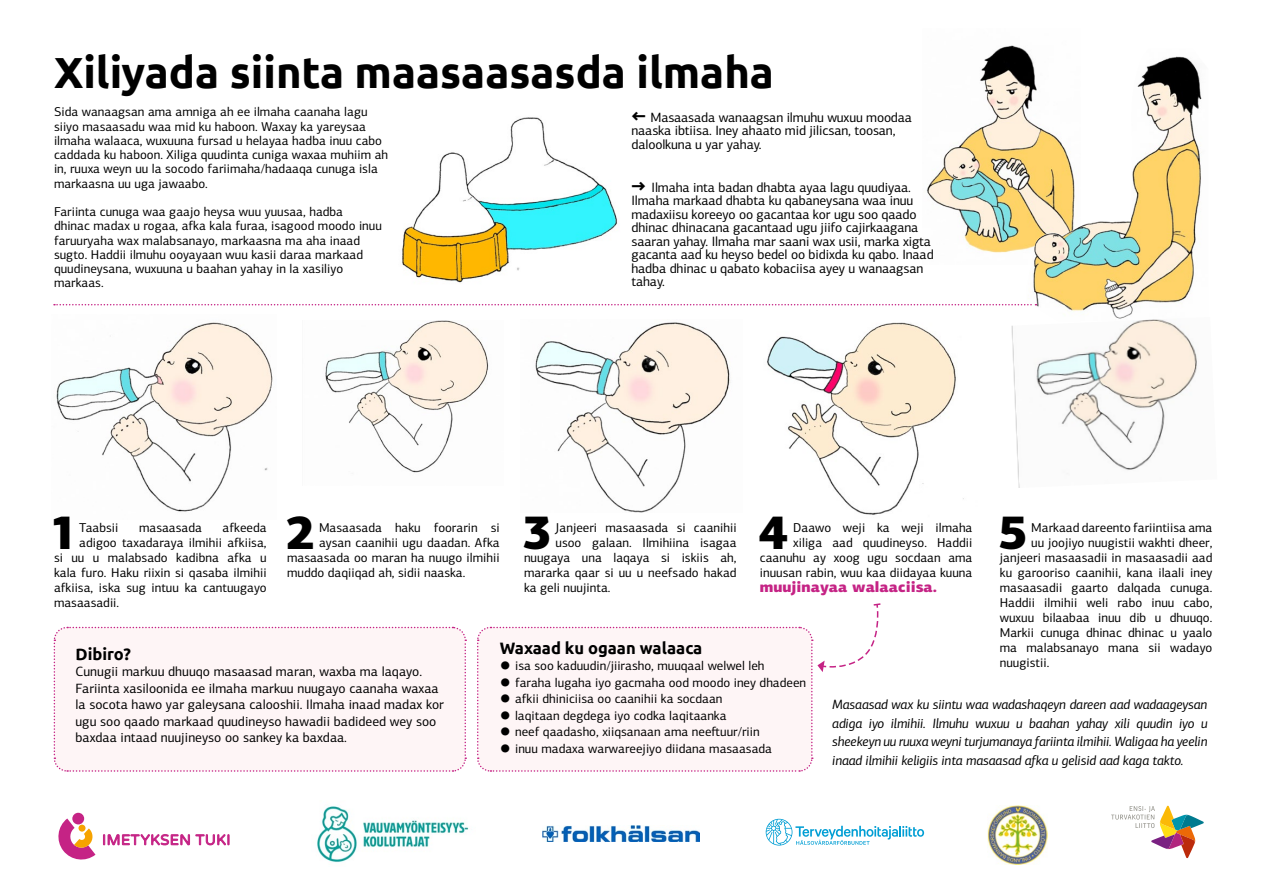
<style>
.page{position:relative;width:1263px;height:893px;background:#fff}
.page>*{position:absolute;margin:0;border:0;box-sizing:border-box;transform-origin:0 0}
.t1{font:900 48.45px "PF Centro Sans Pro";color:#000}
.t2{font:700 43.5px "Ubuntu";color:#000}
.t3{font:700 16.5px "Ubuntu";color:#000}
.t4{font:900 15px "PF Centro Sans Pro";color:#c52385}
.t5{font:13.5px/13.5px "PF Centro Sans Pro";letter-spacing:-.01em;color:#000}
.t6{font:italic 13.5px/18.5px "PF Centro Sans Pro";letter-spacing:-.01em;color:#000;text-align:justify}
.t7{font:12.9px/14.2px "PF Centro Sans Pro";color:#000}
.s1{font-weight:900;font-size:18px}
.s2{font-weight:900}
</style>
<div class="page">
<img style="left:402px;top:117px;width:215px;height:166px">
<img style="left:926px;top:45px;width:100px;height:208px">
<img style="left:1026px;top:51px;width:176px;height:266px">
<img style="left:56px;top:322px;width:217px;height:190px">
<img style="left:325px;top:320px;width:164px;height:153px">
<img style="left:1011px;top:317px;width:186px;height:171px">
<img style="left:535px;top:322px;width:196px;height:190px">
<img style="left:767px;top:322px;width:197px;height:193px">
<svg style="left:54px;top:304px;width:982px;height:1px"></svg>
<div style="left:53px;top:626px;width:414px;height:146px;background:#fef5f6"></div>
<svg style="left:477px;top:603px;width:404px;height:169px"></svg>
<svg style="left:766px;top:819px;width:158px;height:26px"></svg>
<img style="left:987px;top:806px;width:60px;height:59px">
<svg style="left:1111px;top:806px;width:93px;height:52px"></svg>
<img style="left:542px;top:825px;width:157px;height:17px">
<img style="left:317px;top:806px;width:152px;height:56px">
<div style="left:72px;top:813px;width:12px;height:11px;background:#c52385;border-radius:50%"></div>
<svg style="left:58px;top:818px;width:37px;height:41px"></svg>
<div style="left:79px;top:825px;width:7px;height:7px;background:#f6a300;border-radius:50%"></div>
<svg style="left:103px;top:834px;width:126px;height:12px"></svg>
<h2 class="t2" style="left:54px;top:46px;width:721px">Xiliyada siinta maasaasasda ilmaha</h2>
<p class="t5" style="left:631px;top:110px;width:282px"><span class="s1">←</span> Masaasada wanaagsan ilmuhu wuxuu moodaa naaska ibtiisa. Iney ahaato mid jilicsan, toosan, daloolkuna u yar yahay.</p>
<p class="t5" style="left:631px;top:180px;width:304px"><span class="s1">→</span> Ilmaha inta badan dhabta ayaa lagu quudiyaa.<br>Ilmaha markaad dhabta ku qabaneysana waa inuu madaxiisu koreeyo oo gacantaa kor ugu soo qaado dhinac dhinacana gacantaad ugu jiifo cajirkaagana saaran yahay. Ilmaha mar saani wax usii, marka xigta gacanta aad ku heyso bedel oo bidixda ku qabo. Inaad hadba dhinac u qabato kobaciisa ayey u wanaagsan tahay.</p>
<p class="t7" style="left:54px;top:105px;width:336px">Sida wanaagsan ama amniga ah ee ilmaha caanaha lagu siiyo masaasadu waa mid ku haboon. Waxay ka yareysaa ilmaha walaaca, wuxuuna fursad u helayaa hadba inuu cabo caddada ku haboon. Xiliga quudinta cuniga waxaa muhiim ah in, ruuxa weyn uu la socodo fariimaha/hadaaqa cunuga isla markaasna uu uga jawaabo.</p>
<p class="t7" style="left:54px;top:205px;width:329px">Fariinta cunuga waa gaajo heysa wuu yuusaa, hadba dhinac madax u rogaa, afka kala furaa, isagood moodo inuu faruuryaha wax malabsanayo, markaasna ma aha inaad sugto. Haddii ilmuhu ooyayaan wuu kasii daraa markaad quudineysana, wuxuuna u baahan yahay in la xasiliyo markaas.</p>
<h1 class="t1" style="left:285px;top:501px;width:31px">2</h1>
<p class="t7" style="left:319px;top:521px;width:182px">Masaasada haku foorarin si</p>
<h1 class="t1" style="left:49px;top:501px;width:31px">1</h1>
<p class="t7" style="left:79px;top:521px;width:41px">Taabsii</p>
<p class="t7" style="left:139px;top:521px;width:64px">masaasada</p>
<p class="t7" style="left:223px;top:521px;width:45px">afkeeda</p>
<h1 class="t1" style="left:522px;top:501px;width:31px">3</h1>
<p class="t7" style="left:555px;top:521px;width:183px">Janjeeri masaasada si caanihii</p>
<h1 class="t1" style="left:759px;top:501px;width:31px">4</h1>
<h1 class="t1" style="left:998px;top:501px;width:31px">5</h1>
<p class="t7" style="left:1031px;top:521px;width:183px">Markaad dareento fariintiisa ama</p>
<p class="t7" style="left:760px;top:520px;width:214px;line-height:15px;text-align:right">Daawo weji ka weji ilmaha<br>xiliga aad quudineyso. Haddii caanuhu ay xoog ugu socdaan ama inuusan rabin, wuu kaa diidayaa kuuna</p>
<p class="t4" style="left:760px;top:577px;width:179px">muujinayaa walaaciisa.</p>
<p class="t7" style="left:79px;top:536px;width:189px">adigoo taxadaraya ilmihii afkiisa,</p>
<p class="t7" style="left:54px;top:551px;width:214px">si uu u malabsado kadibna afka u</p>
<p class="t7" style="left:54px;top:566px;width:214px">kala furo. Haku riixin si qasaba ilmihii</p>
<p class="t7" style="left:54px;top:581px;width:214px">afkiisa, iska sug intuu ka cantuugayo</p>
<p class="t7" style="left:54px;top:596px;width:67px">masaasadii.</p>
<p class="t7" style="left:319px;top:536px;width:182px">aysan caanihii ugu daadan. Afka</p>
<p class="t7" style="left:287px;top:551px;width:214px">masaasada oo maran ha nuugo ilmihii</p>
<p class="t7" style="left:287px;top:566px;width:180px">muddo daqiiqad ah, sidii naaska.</p>
<p class="t7" style="left:555px;top:536px;width:183px">usoo galaan. Ilmihiina isagaa</p>
<p class="t7" style="left:524px;top:551px;width:214px">nuugaya una laqaya si iskiis ah,</p>
<p class="t7" style="left:524px;top:566px;width:214px">mararka qaar si uu u neefsado hakad</p>
<p class="t7" style="left:524px;top:581px;width:88px">ka geli nuujinta.</p>
<p class="t7" style="left:1031px;top:536px;width:183px">uu joojiyo nuugistii wakhti dheer,</p>
<p class="t7" style="left:1000px;top:551px;width:214px">janjeeri masaasadii in masaasadii aad</p>
<p class="t7" style="left:1000px;top:566px;width:214px">ku garooriso caanihii, kana ilaali iney</p>
<p class="t7" style="left:1000px;top:581px;width:214px">masaasadii gaarto dalqada cunuga.</p>
<p class="t7" style="left:1000px;top:596px;width:214px">Haddii ilmihii weli rabo inuu cabo,</p>
<p class="t7" style="left:1000px;top:611px;width:214px">wuxuu bilaabaa inuu dib u dhuuqo.</p>
<p class="t7" style="left:1000px;top:626px;width:214px">Markii cunuga dhinac dhinac u yaalo</p>
<p class="t7" style="left:1000px;top:641px;width:214px">ma malabsanayo mana sii wadayo</p>
<p class="t7" style="left:1000px;top:656px;width:51px">nuugistii.</p>
<p class="t3" style="left:500px;top:638px;width:204px">Waxaad ku ogaan walaaca</p>
<p class="t7" style="left:500px;top:659px;width:266px"><span class="s2">●</span> isa soo kaduudin/jiirasho, muuqaal welwel leh</p>
<p class="t7" style="left:500px;top:675px;width:308px"><span class="s2">●</span> faraha lugaha iyo gacmaha ood moodo iney dhadeen</p>
<p class="t7" style="left:500px;top:692px;width:224px"><span class="s2">●</span> afkii dhiniciisa oo caanihii ka socdaan</p>
<p class="t7" style="left:500px;top:708px;width:228px"><span class="s2">●</span> laqitaan degdega iyo codka laqitaanka</p>
<p class="t7" style="left:500px;top:725px;width:261px"><span class="s2">●</span> neef qaadasho, xiiqsanaan ama neeftuur/riin</p>
<p class="t7" style="left:500px;top:741px;width:274px"><span class="s2">●</span> inuu madaxa warwareejiyo diidana masaasada</p>
<p class="t3" style="left:76px;top:644px;width:57px">Dibiro?</p>
<p class="t5" style="left:76px;top:663px;width:370px;line-height:16.5px">Cunugii markuu dhuuqo masaasad maran, waxba ma laqayo.<br>Fariinta xasiloonida ee ilmaha markuu nuugayo caanaha waxaa la socota hawo yar galeysana calooshii. Ilmaha inaad madax kor ugu soo qaado markaad quudineyso hawadii badideed wey soo baxdaa intaad nuujineyso oo sankey ka baxdaa.</p>
<p class="t6" style="left:832px;top:695px;width:377px">Masaasad wax ku siintu waa wadashaqeyn dareen aad wadaageysan adiga iyo ilmihii. Ilmuhu wuxuu u baahan yahay xili quudin iyo u sheekeyn uu ruuxa weyni turjumanaya fariinta ilmihii. Waligaa ha yeelin inaad ilmihii keligiis inta masaasad afka u gelisid aad kaga takto.</p>
</div>
